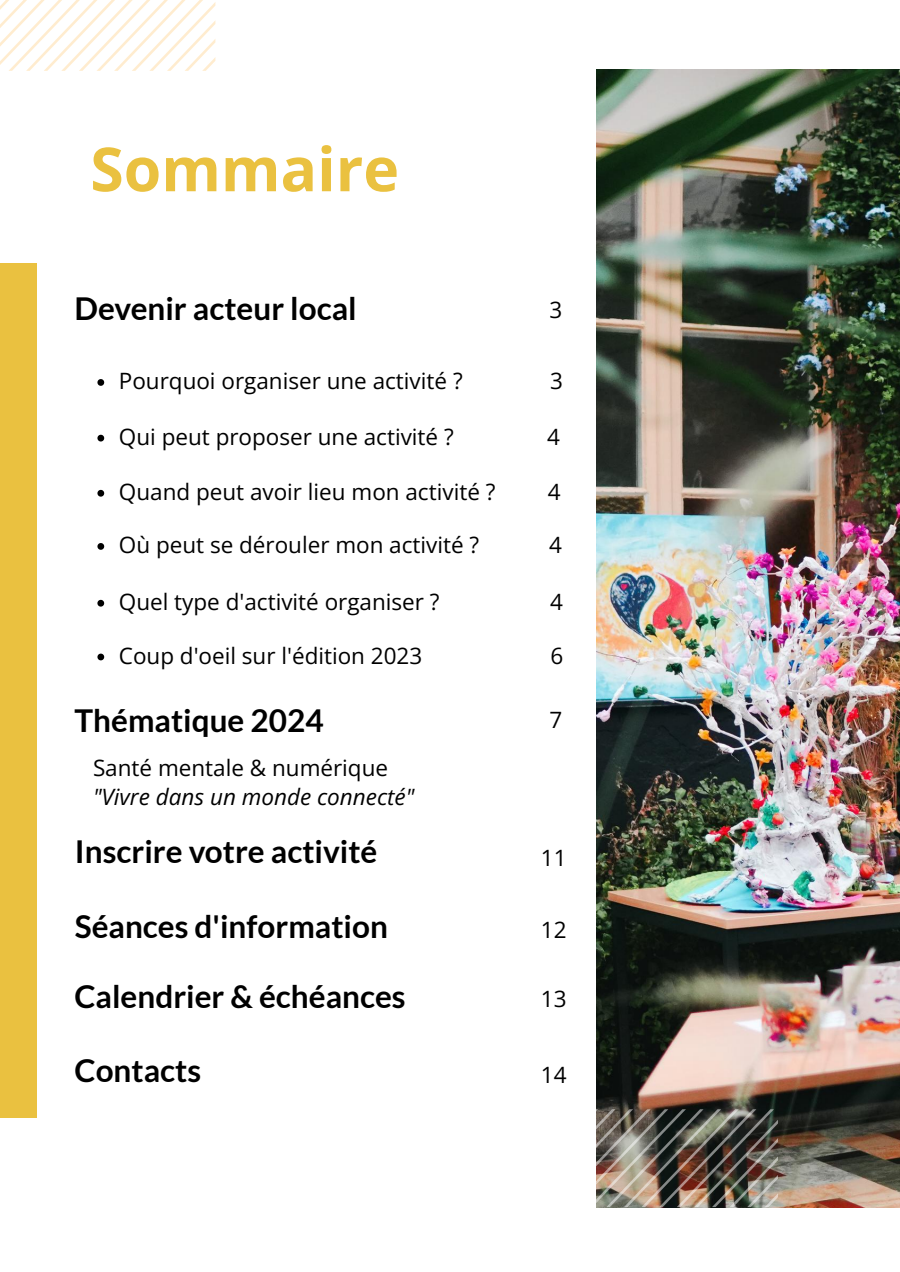
<style>
.page{position:relative;width:900px;height:1272px;background:#fff}
.page>*{position:absolute;margin:0;border:0;box-sizing:border-box;transform-origin:0 0}
.t1{font:700 60.75px "Open Sans";color:#eac140}
.t2{font:700 31.5px "Lato";color:#000}
.t3{font:22.5px "Open Sans";color:#000}
.t4{font:italic 22.5px "Open Sans";color:#000}
</style>
<div class="page">
<img style="left:597px;top:69px;width:303px;height:1139px">
<div style="left:0;top:263px;width:37px;height:855px;background:#eac140"></div>
<svg style="left:0;top:0;width:215px;height:71px"></svg>
<img style="left:596px;top:1109px;width:182px;height:98px">
<svg style="left:97px;top:379px;width:7px;height:7px"></svg>
<svg style="left:97px;top:435px;width:7px;height:7px"></svg>
<svg style="left:97px;top:490px;width:7px;height:7px"></svg>
<svg style="left:97px;top:543px;width:7px;height:7px"></svg>
<svg style="left:97px;top:600px;width:7px;height:7px"></svg>
<svg style="left:97px;top:654px;width:7px;height:6px"></svg>
<h1 class="t1" style="left:90px;top:126px;width:310px">Sommaire</h1>
<h2 class="t2" style="left:75px;top:289px;width:284px">Devenir acteur local</h2>
<p class="t3" style="left:550px;top:294px;width:14px">3</p>
<p class="t3" style="left:119px;top:365px;width:345px">Pourquoi organiser une activité ?</p>
<p class="t3" style="left:550px;top:365px;width:14px">3</p>
<p class="t3" style="left:119px;top:421px;width:336px">Qui peut proposer une activité ?</p>
<p class="t3" style="left:547px;top:421px;width:14px">4</p>
<p class="t3" style="left:119px;top:476px;width:378px">Quand peut avoir lieu mon activité ?</p>
<p class="t3" style="left:548px;top:476px;width:14px">4</p>
<p class="t3" style="left:119px;top:529px;width:362px">Où peut se dérouler mon activité ?</p>
<p class="t3" style="left:549px;top:529px;width:14px">4</p>
<p class="t3" style="left:119px;top:586px;width:322px">Quel type d'activité organiser ?</p>
<p class="t3" style="left:550px;top:586px;width:14px">4</p>
<p class="t3" style="left:119px;top:640px;width:305px">Coup d'oeil sur l'édition 2023</p>
<p class="t3" style="left:551px;top:640px;width:14px">6</p>
<h2 class="t2" style="left:75px;top:701px;width:251px">Thématique 2024</h2>
<p class="t3" style="left:93px;top:752px;width:297px">Santé mentale &amp; numérique</p>
<p class="t4" style="left:93px;top:781px;width:323px">"Vivre dans un monde connecté"</p>
<h2 class="t2" style="left:75px;top:832px;width:304px">Inscrire votre activité</h2>
<h2 class="t2" style="left:75px;top:907px;width:315px">Séances d'information</h2>
<h2 class="t2" style="left:74px;top:977px;width:333px">Calendrier &amp; échéances</h2>
<h2 class="t2" style="left:75px;top:1051px;width:128px">Contacts</h2>
<p class="t3" style="left:550px;top:704px;width:14px">7</p>
<p class="t3" style="left:541px;top:842px;width:27px">11</p>
<p class="t3" style="left:541px;top:914px;width:27px">12</p>
<p class="t3" style="left:541px;top:983px;width:27px">13</p>
<p class="t3" style="left:541px;top:1059px;width:27px">14</p>
</div>
